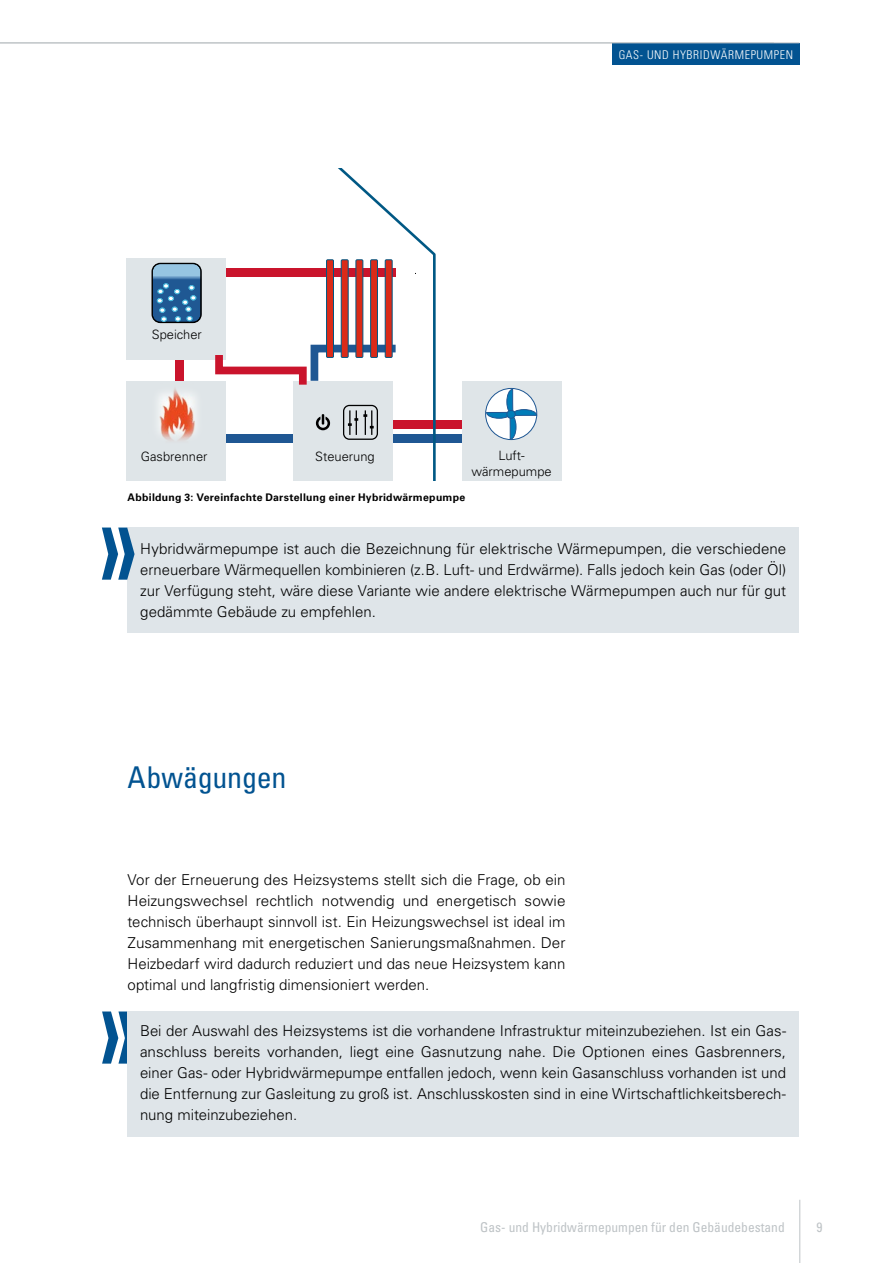
<style>
.page{position:relative;width:893px;height:1263px;background:#fff}
.page>*{position:absolute;margin:0;border:0;box-sizing:border-box;transform-origin:0 0}
.t1{font:700 135px "Univers LT";color:#025391;scale:.5 1}
.t2{font:condensed 30px "Univers LT";letter-spacing:-.005em;color:#025391}
.t3{font:300 15px/21px "Univers LT";color:#000;text-align:justify}
.t4{font:condensed 13.5px "Univers LT";color:#bec3c6}
.t5{font:300 12.9px/15.5px "Univers LT";color:#010101;text-align:center}
.t6{font:300 condensed 12px "Univers LT";letter-spacing:.05em;color:#fff}
.t7{font:700 10.5px "Univers LT";letter-spacing:.025em;color:#000}
</style>
<div class="page">
<div style="left:612px;top:43px;width:187px;height:21px;background:#025391"></div>
<hr style="left:0;top:43px;width:799px;height:1px;background:#bec3c6">
<hr style="left:799px;top:1200px;width:1px;height:63px;background:#bec3c6">
<div style="left:374px;top:420px;width:90px;height:9px;background:#ca142c"></div>
<div style="left:377px;top:434px;width:90px;height:8px;background:#1f5793"></div>
<div style="left:463px;top:381px;width:99px;height:99px;background:#dfe5e8"></div>
<svg style="left:126px;top:168px;width:311px;height:312px"></svg>
<svg style="left:316px;top:414px;width:14px;height:16px"></svg>
<div style="left:343px;top:405px;width:35px;height:35px;border:1px solid #000;border-radius:6px"></div>
<svg style="left:348px;top:410px;width:26px;height:25px"></svg>
<svg style="left:486px;top:389px;width:52px;height:51px"></svg>
<div style="left:507px;top:410px;width:8px;height:8px;background:#007cb8;border-radius:50%"></div>
<div style="left:506px;top:410px;width:10px;height:9px;border:1px solid #1f5793;border-radius:50%"></div>
<svg style="left:211px;top:341px;width:192px;height:51px"></svg>
<div style="left:128px;top:527px;width:671px;height:105px;background:#dfe5e9"></div>
<div style="left:127px;top:1011px;width:672px;height:126px;background:#dfe5e9"></div>
<p class="t6" style="left:619px;top:47px;width:176px">GAS- UND HYBRIDWÄRMEPUMPEN</p>
<p class="t5" style="left:152px;top:326px;width:52px">Speicher</p>
<p class="t5" style="left:141px;top:449px;width:68px">Gasbrenner</p>
<p class="t5" style="left:315px;top:449px;width:61px">Steuerung</p>
<p class="t5" style="left:471px;top:448px;width:82px">Luft&shy;wärmepumpe</p>
<p class="t7" style="left:128px;top:492px;width:339px">Abbildung 3: Vereinfachte Darstellung einer Hybridwärmepumpe</p>
<h1 class="t1" style="left:100px;top:461px;width:77px">»</h1>
<p class="t3" style="left:140px;top:538px;width:647px">Hybridwärmepumpe ist auch die Bezeichnung für elektrische Wärmepumpen, die verschiedene erneuerbare Wärmequellen kombinieren (z.B. Luft- und Erdwärme). Falls jedoch kein Gas (oder Öl) zur Verfügung steht, wäre diese Variante wie andere elektrische Wärmepumpen auch nur für gut gedämmte Gebäude zu empfehlen.</p>
<h2 class="t2" style="left:128px;top:758px;width:160px">Abwägungen</h2>
<p class="t3" style="left:128px;top:869px;width:439px">Vor der Erneuerung des Heizsystems stellt sich die Frage, ob ein Heizungswechsel rechtlich notwendig und energetisch sowie technisch überhaupt sinnvoll ist. Ein Heizungswechsel ist ideal im Zusammenhang mit energetischen Sanierungsmaßnahmen. Der Heizbedarf wird dadurch reduziert und das neue Heizsystem kann optimal und langfristig dimensioniert werden.</p>
<h1 class="t1" style="left:100px;top:944px;width:77px">»</h1>
<p class="t3" style="left:140px;top:1020px;width:648px">Bei der Auswahl des Heizsystems ist die vorhandene Infrastruktur miteinzubeziehen. Ist ein Gas&shy;anschluss bereits vorhanden, liegt eine Gasnutzung nahe. Die Optionen eines Gasbrenners, einer Gas- oder Hybridwärmepumpe entfallen jedoch, wenn kein Gasanschluss vorhanden ist und die Entfernung zur Gasleitung zu groß ist. Anschlusskosten sind in eine Wirtschaftlichkeitsberech&shy;nung miteinzubeziehen.</p>
<p class="t4" style="left:480px;top:1218px;width:306px">Gas- und Hybridwärmepumpen für den Gebäudebestand</p>
<p class="t4" style="left:816px;top:1218px;width:7px">9</p>
</div>
